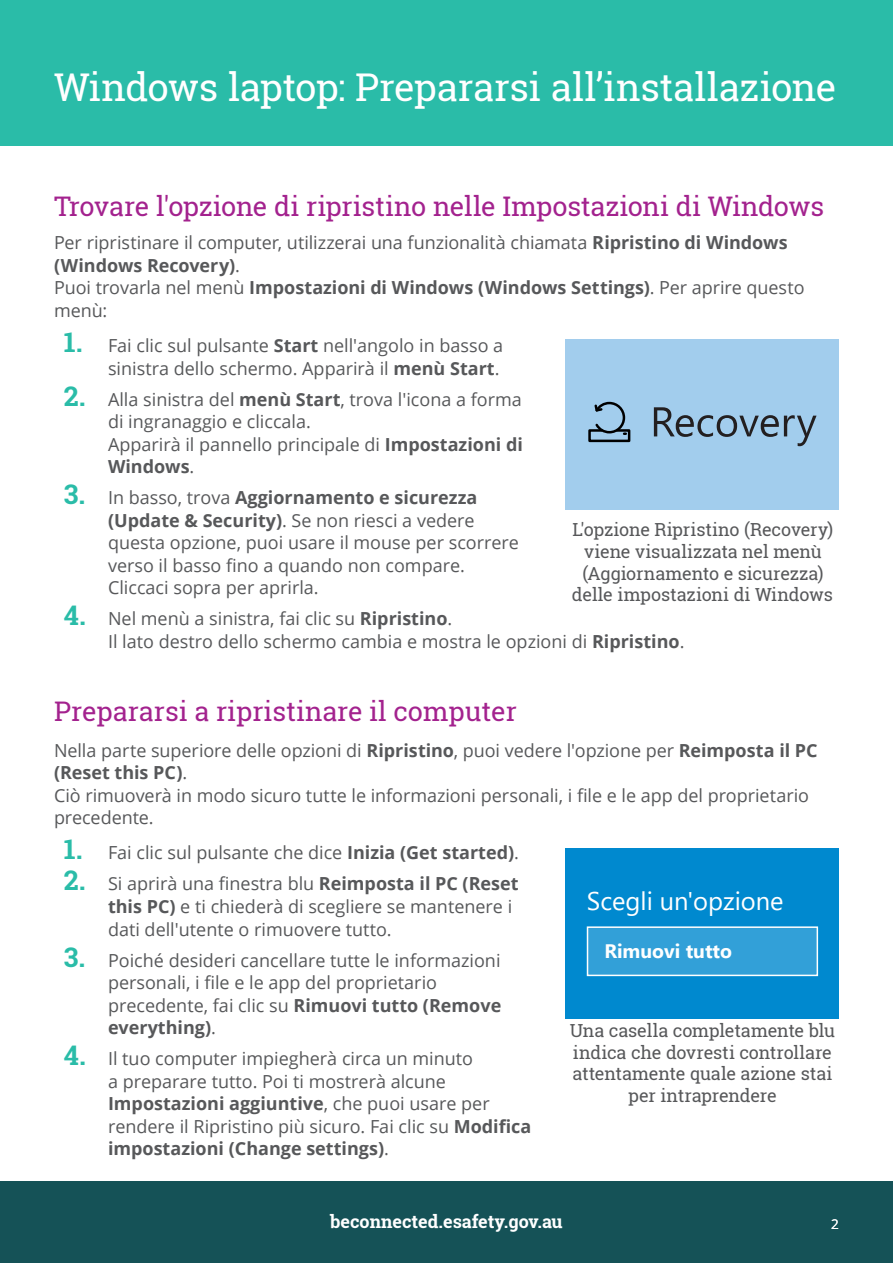
<style>
.page{position:relative;width:893px;height:1263px;background:#fff}
.page>*{position:absolute;margin:0;border:0;box-sizing:border-box;transform-origin:0 0}
.t1{font:38.25px "Roboto Slab";letter-spacing:-.01em;color:#fff}
.t2{font:27px "Roboto Slab";color:#a3228e}
.t3{font:25.5px "Segoe UI";color:#fff}
.t4{font:700 19.5px "Segoe UI";color:#fff}
.t5{font:18px/22.5px "Open Sans";color:#57585a}
.t6{font:18px/21.6px "Roboto Slab";letter-spacing:-.01em;color:#57585a;text-align:center}
.t7{font:700 18px "Roboto Slab";color:#fff}
.t8{font:13.5px "Open Sans";color:#fff}
.s1{font-weight:700}
.s2{font-family:"Roboto Slab";font-weight:700;font-size:27px;color:#2abca8}
</style>
<div class="page">
<div style="left:0;top:1181px;width:893px;height:82px;background:#155257"></div>
<div style="left:0;top:0;width:893px;height:145px;background:#2abca8"></div>
<div style="left:566px;top:849px;width:273px;height:170px;background:#0089cf"></div>
<div style="left:587px;top:927px;width:230px;height:48px;background:#32a0d8"></div>
<div style="left:587px;top:926px;width:231px;height:50px;border:2px solid #fff"></div>
<div style="left:566px;top:339px;width:273px;height:170px;background:#a2cded"></div>
<svg style="left:588px;top:402px;width:42px;height:40px"></svg>
<svg style="left:654px;top:407px;width:162px;height:39px"></svg>
<h1 class="t1" style="left:54px;top:61px;width:784px">Windows laptop: Prepararsi all’installazione</h1>
<h2 class="t2" style="left:54px;top:188px;width:772px">Trovare l'opzione di ripristino nelle Impostazioni di Windows</h2>
<p class="t5" style="left:54px;top:231px;width:752px">Per ripristinare il computer, utilizzerai una funzionalità chiamata <span class="s1">Ripristino di Windows (Windows Recovery)</span>.<br>Puoi trovarla nel menù <span class="s1">Impostazioni di Windows (Windows Settings)</span>. Per aprire questo menù:</p>
<p class="t5" style="left:64px;top:334px;width:441px;text-align:right"><span class="s2">1.</span> Fai clic sul pulsante <span class="s1">Start</span> nell'angolo in basso a sinistra dello schermo. Apparirà il <span class="s1">menù Start</span>.</p>
<p class="t5" style="left:108px;top:387px;width:416px;text-indent:-44px"><span class="s2">2.</span> Alla sinistra del <span class="s1">menù Start</span>, trova l'icona a forma di ingranaggio e cliccala.<br>Apparirà il pannello principale di <span class="s1">Impostazioni di Windows</span>.</p>
<p class="t5" style="left:108px;top:486px;width:412px;text-indent:-44px"><span class="s2">3.</span> In basso, trova <span class="s1">Aggiornamento e sicurezza (Update &amp; Security)</span>. Se non riesci a vedere questa opzione, puoi usare il mouse per scorrere verso il basso fino a quando non compare.<br>Cliccaci sopra per aprirla.</p>
<p class="t5" style="left:108px;top:607px;width:578px;text-indent:-44px"><span class="s2">4.</span> Nel menù a sinistra, fai clic su <span class="s1">Ripristino</span>.<br>Il lato destro dello schermo cambia e mostra le opzioni di <span class="s1">Ripristino</span>.</p>
<p class="t6" style="left:572px;top:519px;width:263px">L'opzione Ripristino (Recovery) viene visualizzata nel menù (Aggiornamento e sicurezza) delle impostazioni di Windows</p>
<h2 class="t2" style="left:54px;top:693px;width:464px">Prepararsi a ripristinare il computer</h2>
<p class="t5" style="left:54px;top:738px;width:765px">Nella parte superiore delle opzioni di <span class="s1">Ripristino</span>, puoi vedere l'opzione per <span class="s1">Reimposta il PC (Reset this PC)</span>.<br>Ciò rimuoverà in modo sicuro tutte le informazioni personali, i file e le app del proprietario precedente.</p>
<p class="t5" style="left:64px;top:841px;width:456px"><span class="s2">1.</span> Fai clic sul pulsante che dice <span class="s1">Inizia (Get started)</span>.</p>
<p class="t5" style="left:108px;top:872px;width:412px;text-indent:-44px"><span class="s2">2.</span> Si aprirà una finestra blu <span class="s1">Reimposta il PC (Reset this PC)</span> e ti chiederà di scegliere se mantenere i dati dell'utente o rimuovere tutto.</p>
<p class="t5" style="left:108px;top:948px;width:395px;text-indent:-44px"><span class="s2">3.</span> Poiché desideri cancellare tutte le informazioni personali, i file e le app del proprietario precedente, fai clic su <span class="s1">Rimuovi tutto (Remove everything)</span>.</p>
<h3 class="t3" style="left:587px;top:886px;width:198px">Scegli un'opzione</h3>
<p class="t4" style="left:604px;top:940px;width:129px">Rimuovi tutto</p>
<p class="t6" style="left:570px;top:1019px;width:267px">Una casella completamente blu indica che dovresti controllare attentamente quale azione stai per intraprendere</p>
<p class="t5" style="left:108px;top:1047px;width:425px;text-indent:-44px"><span class="s2">4.</span> Il tuo computer impiegherà circa un minuto<br>a preparare tutto. Poi ti mostrerà alcune <span class="s1">Impostazioni aggiuntive</span>, che puoi usare per rendere il Ripristino più sicuro. Fai clic su <span class="s1">Modifica impostazioni (Change settings)</span>.</p>
<p class="t7" style="left:330px;top:1209px;width:234px">beconnected.esafety.gov.au</p>
<p class="t8" style="left:831px;top:1214px;width:9px">2</p>
</div>
